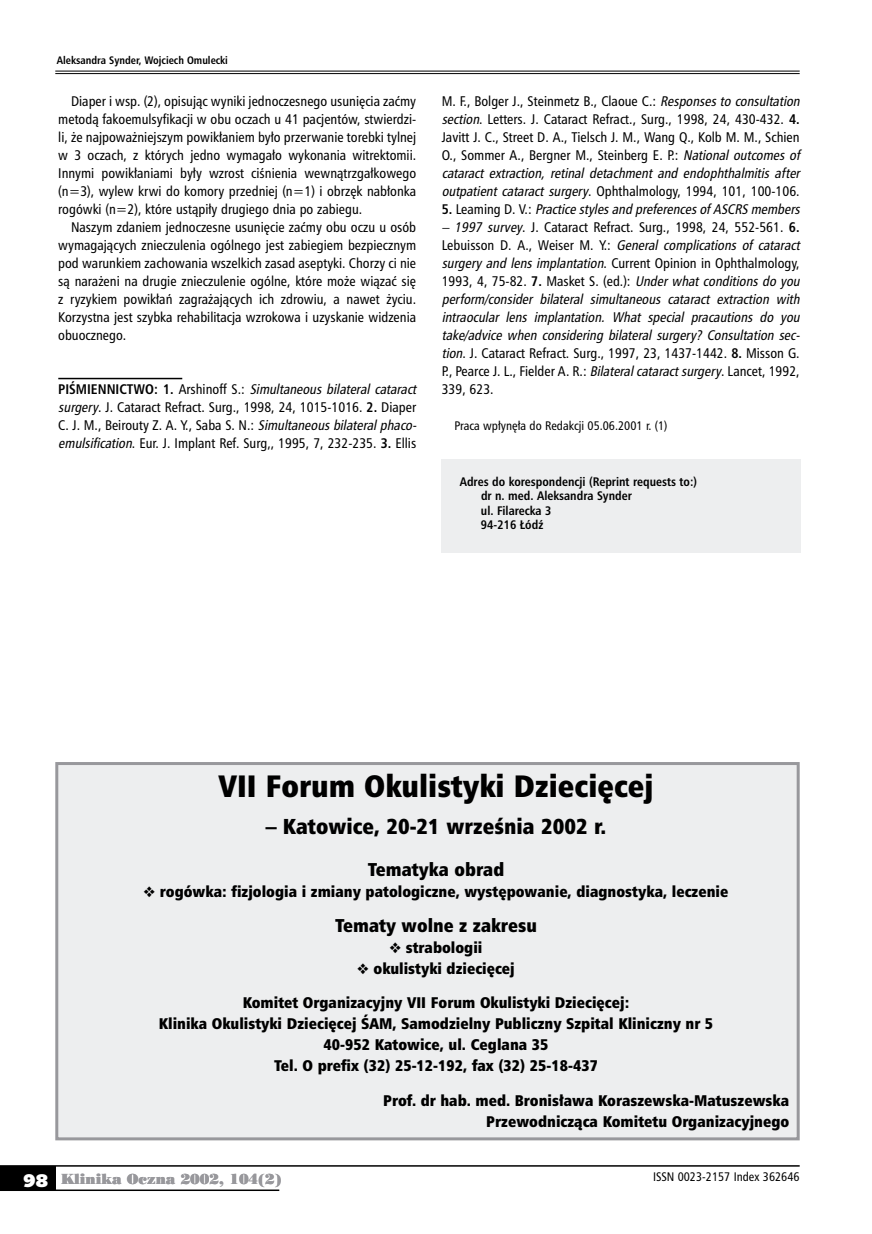
<style>
.page{position:relative;width:872px;height:1234px;background:#fff}
.page>*{position:absolute;margin:0;border:0;box-sizing:border-box;transform-origin:0 0}
.t1{font:30px "Humnst 777 X Blk Cn PL";color:#000}
.t2{font:21px "Humnst 777 X Blk Cn PL";color:#000}
.t3{font:18px "Humnst 777 X Blk Cn PL";color:#000}
.t4{font:15px/21px "Humnst 777 X Blk Cn PL";color:#000;text-align:center}
.t5{font:13.5px/18px "Humnst 777 Cn PL";color:#000;text-align:justify}
.t6{font:italic 13.5px/18px "Humnst 777 Cn PL";color:#000}
.t7{font:13.5px "Poster Bodoni PL";color:#98989c}
.t8{font:700 13.5px "Humnst 777 Cn PL";color:#000}
.t9{font:700 12px/14.4px "Humnst 777 Cn PL";color:#000}
.t10{font:12px "Humnst 777 Cn PL";color:#000}
.t11{font:700 10.5px "Humnst 777 Cn PL";color:#000}
.s1{font-weight:700}
.s2{font-style:italic}
.s3{font-style:normal}
.s4{font-weight:700;font-style:normal}
.s5{font-family:"Humanst 531 U Blk PL";font-size:18px;color:#fff}
</style>
<div class="page">
<hr style="left:55px;top:71px;width:744px;height:1px;background:#000">
<hr style="left:55px;top:73px;width:744px;height:1px;background:#000">
<div style="left:0;top:1165px;width:55px;height:24px;background:#000"></div>
<hr style="left:0;top:1164px;width:799px;height:2px;background:#000">
<hr style="left:0;top:1189px;width:279px;height:1px;background:#000">
<div style="left:442px;top:458px;width:359px;height:94px;background:#edeeef"></div>
<div style="left:57px;top:763px;width:741px;height:375px;background:#edeeef"></div>
<div style="left:55px;top:761px;width:744px;height:379px;border:3px solid #98989c"></div>
<hr style="left:58px;top:378px;width:124px;height:1px;background:#000">
<p class="t11" style="left:57px;top:53px;width:173px">Alek-san-dra Syn-der, Woj-ciech Omu-lec-ki</p>
<p class="t5" style="left:58px;top:92px;width:359px;text-indent:13px">Diaper i wsp. (2), opisując wyniki jednoczesnego usunięcia zaćmy metodą fakoemulsyfikacji w obu oczach u 41 pacjentów, stwierdzi&shy;li, że najpoważniejszym powikłaniem było przerwanie torebki tylnej w 3 oczach, z których jedno wymagało wykonania witrektomii.<br>Innymi powikłaniami były wzrost ciśnienia wewnątrzgałkowego (n=3), wylew krwi do komory przedniej (n=1) i obrzęk nabłonka rogówki (n=2), które ustąpiły drugiego dnia po zabiegu.</p>
<p class="t5" style="left:58px;top:218px;width:359px;text-indent:13px">Naszym zdaniem jednoczesne usunięcie zaćmy obu oczu u osób wymagających znieczulenia ogólnego jest zabiegiem bezpiecznym pod warunkiem zachowania wszelkich zasad aseptyki. Chorzy ci nie są narażeni na drugie znieczulenie ogólne, które może wiązać się z ryzykiem powikłań zagrażających ich zdrowiu, a nawet życiu.<br>Korzystna jest szybka rehabilitacja wzrokowa i uzyskanie widzenia obuocznego.</p>
<p class="t8" style="left:58px;top:380px;width:79px">Pi-śmien-nic-two</p>
<p class="t5" style="left:58px;top:380px;width:363px;text-align:left;text-indent:96px"><span class="s1">: 1 .</span> A r s h i n o ff S . : <span class="s2">Simultaneous bilateral cataract surgery</span>. J. Cataract Refract. Surg., 1998, 24, 1015-1016. <span class="s1">2.</span> Diaper C . J . M . , B e i ro u ty Z . A . Y. , S a b a S . N . : <span class="s2">Simultaneousbilateralphaco&shy;emulsification</span>. Eur. J. Implant Ref. Surg,, 1995, 7, 232-235. <span class="s1">3.</span> Ellis</p>
<p class="t5" style="left:442px;top:92px;width:363px;text-align:left">M. F., Bolger J., Steinmetz B., Claoue C.: <span class="s2">Responsesto consultation section</span>. Letters. J. Cataract Refract., Surg., 1998, 24, 430-432. <span class="s1">4.<br></span>Javitt J. C., Street D. A., Tielsch J. M., Wang Q., Kolb M. M., Schien O., Sommer A., Bergner M., Steinberg E. P.: <span class="s2">National outcomes of cataract extraction, retinal detachment and endophthalmitis after outpatient cataract surgery</span>. Ophthalmology, 1994, 101, 100-106.<br><span class="s1">5 .</span> L e a m i n g D . V. : <span class="s2">Practice stylesand preferencesofASCRS members</span></p>
<p class="t6" style="left:442px;top:218px;width:363px">– 1997 survey<span class="s3">. J. Cataract Refract. Surg., 1998, 24, 552-561.</span> <span class="s4">6.<br></span><span class="s3">L e b u i s s o n D . A . , We i s e r M . Y. :</span> General complications of cataract surgery and lens implantation<span class="s3">. Current Opinion in Ophthalmology, 1993, 4, 75-82.</span> <span class="s4">7.</span> <span class="s3">Masket S. (ed.):</span> Under what conditions do you perform/consider bilateral simultaneous cataract extraction with intraocular lens implantation. What special pracautions do you take/advice when considering bilateral surgery? Consultation sec&shy;tion<span class="s3">. J. Cataract Refract. Surg., 1997, 23, 1437-1442.</span> <span class="s4">8.</span> <span class="s3">Misson G.<br>P., Pearce J. L., Fielder A. R.:</span> Bilateralcataractsurgery<span class="s3">. Lancet, 1992, 339, 623.</span></p>
<p class="t10" style="left:454px;top:418px;width:214px">Praca wpłynęła do Redakcji 05.06.2001 r. (1)</p>
<p class="t9" style="left:481px;top:474px;width:217px;text-indent:-21px">Ad-res do ko-re-spon-den-cji (Re-print re-qu-ests to:) dr n. med. Alek-san-dra Syn-der<br>ul. Fi-la-rec-ka 3<br>94-216 Łódź</p>
<h1 class="t1" style="left:218px;top:765px;width:436px">VII Fo-rum Oku-li-sty-ki Dzie-cię-cej</h1>
<h2 class="t2" style="left:266px;top:812px;width:342px">– Ka-to-wi-ce, 20-21 wrze-śnia 2002 r.</h2>
<h3 class="t3" style="left:368px;top:857px;width:138px">Te-ma-ty-ka ob-rad</h3>
<p class="t4" style="left:143px;top:880px;width:586px">❖ ro-gów-ka: fi-zjo-lo-gia i zmia-ny pa-to-lo-gicz-ne, wy-stę-po-wa-nie, dia-gno-sty-ka, le-cze-nie</p>
<h3 class="t3" style="left:335px;top:913px;width:203px">Te-ma-ty wol-ne z za-kre-su</h3>
<p class="t4" style="left:389px;top:936px;width:94px">❖ stra-bo-lo-gii</p>
<p class="t4" style="left:357px;top:957px;width:159px">❖ oku-li-sty-ki dzie-cię-cej</p>
<p class="t4" style="left:159px;top:991px;width:556px">Ko-mi-tet Or-ga-ni-za-cyj-ny VII Fo-rum Oku-li-sty-ki Dzie-cię-cej:<br>Kli-ni-ka Oku-li-sty-ki Dzie-cię-cej ŚAM, Sa-mo-dziel-ny Pu-blicz-ny Szpi-tal Kli-nicz-ny nr 5<br>40-952 Ka-to-wi-ce, ul. Ce-gla-na 35<br>Tel. O pre-fix (32) 25-12-192, fax (32) 25-18-437</p>
<p class="t4" style="left:383px;top:1089px;width:407px;text-align:right">Prof. dr hab. med. Bro-ni-sła-wa Ko-ra-szew-ska--M-at-usze-wska<br>Prze-wod-ni-czą-ca Ko-mi-te-tu Or-ga-ni-za-cyj-ne-go</p>
<p class="t7" style="left:24px;top:1169px;width:259px"><span class="s5">98</span> Klinika Oczna 2002, 104(2)</p>
<p class="t10" style="left:653px;top:1168px;width:148px">ISSN 0023-2157 Index 362646</p>
</div>
